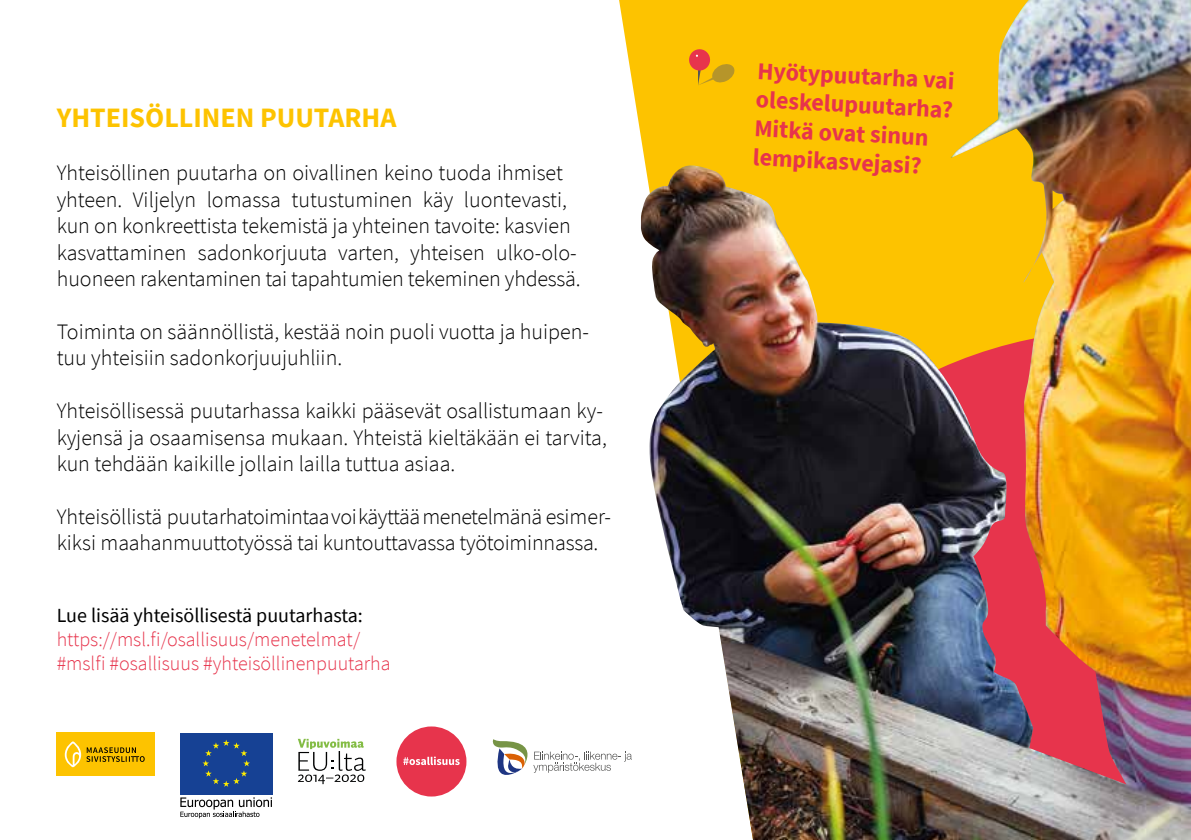
<style>
.page{position:relative;width:1191px;height:840px;background:#fff}
.page>*{position:absolute;margin:0;border:0;box-sizing:border-box;transform-origin:0 0}
.t1{font:700 28px "Source Sans Pro";color:#fdc300}
.t2{font:700 24px/28.8px "Source Sans Pro";color:#e7344c}
.t3{font:300 22px/26.4px "Source Sans Pro";color:#000}
.t4{font:300 20px/24px "Source Sans Pro";color:#e7344c}
.t5{font:20px "Source Sans Pro";color:#000}
</style>
<div class="page">
<div style="left:180px;top:732px;width:92px;height:61px;background:#164194"></div>
<svg style="left:202px;top:740px;width:48px;height:46px"></svg>
<svg style="left:180px;top:797px;width:92px;height:20px"></svg>
<div style="left:56px;top:732px;width:99px;height:43px;background:#fdc300"></div>
<svg style="left:65px;top:741px;width:80px;height:25px"></svg>
<svg style="left:298px;top:738px;width:68px;height:45px"></svg>
<div style="left:396px;top:726px;width:70px;height:70px;background:#e7344c;border-radius:50%"></div>
<svg style="left:403px;top:756px;width:56px;height:8px"></svg>
<svg style="left:492px;top:739px;width:140px;height:36px"></svg>
<img style="left:641px;top:0;width:550px;height:839px">
<div style="left:688px;top:49px;width:22px;height:22px;background:#e7344c;border-radius:50%"></div>
<svg style="left:697px;top:63px;width:38px;height:22px"></svg>
<svg style="left:1052px;top:190px;width:12px;height:19px"></svg>
<p class="t1" style="left:57px;top:99px;width:341px">YHTEISÖLLINEN PUUTARHA</p>
<p class="t3" style="left:57px;top:160px;width:525px">Yhteisöllinen puutarha on oivallinen keino tuoda ihmiset yhteen. Viljelyn lomassa tutustuminen käy luontevasti, kun on konkreettista tekemistä ja yhteinen tavoite: kasvien kasvattaminen sadonkorjuuta varten, yhteisen ulko-olo&shy;huoneen rakentaminen tai tapahtumien tekeminen yhdessä.</p>
<p class="t3" style="left:57px;top:318px;width:534px">Toiminta on säännöllistä, kestää noin puoli vuotta ja huipen&shy;tuu yhteisiin sadonkorjuujuhliin.</p>
<p class="t3" style="left:57px;top:397px;width:551px">Yhteisöllisessä puutarhassa kaikki pääsevät osallistumaan ky&shy;kyjensä ja osaamisensa mukaan. Yhteistä kieltäkään ei tarvita, kun tehdään kaikille jollain lailla tuttua asiaa.</p>
<p class="t3" style="left:57px;top:503px;width:556px">Yhteisöllistä puutarhatoimintaa voi käyttää menetelmänä esimer&shy;kiksi maahanmuuttotyössä tai kuntouttavassa työtoiminnassa.</p>
<p class="t5" style="left:57px;top:602px;width:308px">Lue lisää yhteisöllisestä puutarhasta:</p>
<p class="t4" style="left:57px;top:627px;width:335px">https://msl.fi/osallisuus/menetelmat/ #mslfi #osallisuus #yhteisöllinenpuutarha</p>
<p class="t2" style="left:758px;top:56px;width:199px;rotate:3deg">Hyötypuutarha vai oleskelupuutarha?<br>Mitkä ovat sinun lempikasvejasi?</p>
</div>
